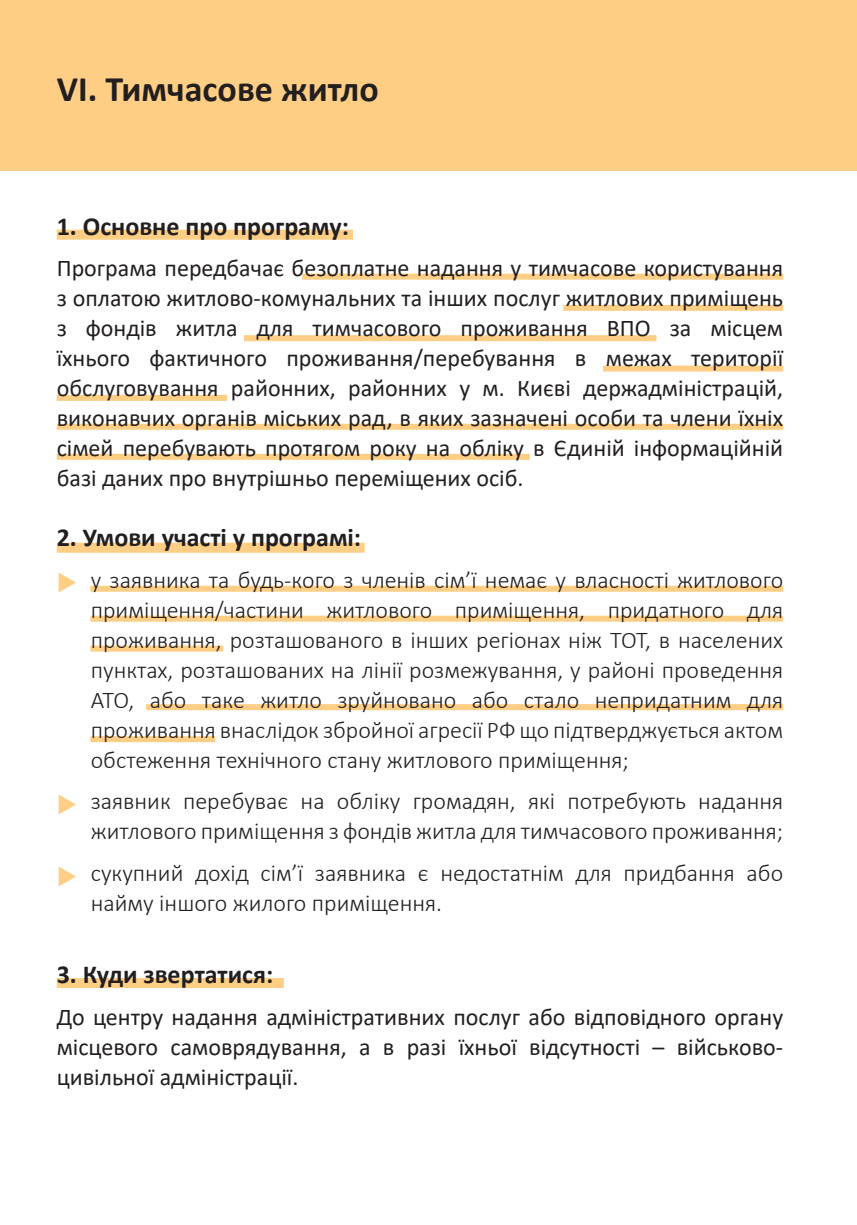
<style>
.page{position:relative;width:857px;height:1225px;background:#fff}
.page>*{position:absolute;margin:0;border:0;box-sizing:border-box;transform-origin:0 0}
.t1{font:700 36px "Calibri";color:#231f20}
.t2{font:700 26px "Calibri";color:#231f20}
.t3{font:24px/30px "Calibri";color:#231f20;text-align:justify}
.t4{font:300 24px/30px "Calibri";color:#231f20}
</style>
<div class="page">
<div style="left:0;top:0;width:856px;height:170px;background:#fece84"></div>
<div style="left:302px;top:274px;width:480px;height:6px;background:#fece84"></div>
<div style="left:563px;top:305px;width:219px;height:6px;background:#fece84"></div>
<div style="left:57px;top:424px;width:725px;height:6px;background:#fece84"></div>
<div style="left:57px;top:454px;width:472px;height:6px;background:#fece84"></div>
<div style="left:244px;top:335px;width:412px;height:6px;background:#fece84"></div>
<div style="left:602px;top:365px;width:180px;height:6px;background:#fece84"></div>
<div style="left:57px;top:395px;width:170px;height:6px;background:#fece84"></div>
<div style="left:90px;top:586px;width:692px;height:6px;background:#fece84"></div>
<div style="left:90px;top:615px;width:692px;height:6px;background:#fece84"></div>
<div style="left:90px;top:645px;width:133px;height:6px;background:#fece84"></div>
<div style="left:146px;top:704px;width:636px;height:6px;background:#fece84"></div>
<div style="left:90px;top:736px;width:125px;height:6px;background:#fece84"></div>
<div style="left:57px;top:230px;width:296px;height:10px;background:#fece84"></div>
<div style="left:57px;top:543px;width:307px;height:10px;background:#fece84"></div>
<div style="left:57px;top:978px;width:226px;height:10px;background:#fece84"></div>
<p class="t1" style="left:57px;top:63px;width:323px">VІ. Тимчасове житло</p>
<p class="t2" style="left:57px;top:208px;width:294px">1. Основне про програму:</p>
<p class="t3" style="left:57px;top:253px;width:727px">Програма передбачає безоплатне надання у тимчасове користування з оплатою житлово-комунальних та інших послуг житлових приміщень з фондів житла для тимчасового проживання ВПО за місцем їхнього фактичного проживання/перебування в межах території обслуговування районних, районних у м. Києві держадміністрацій, виконавчих органів міських рад, в яких зазначені особи та члени їхніх сімей перебувають протягом року на обліку в Єдиній інформаційній базі даних про внутрішньо переміщених осіб.</p>
<p class="t2" style="left:57px;top:519px;width:306px">2. Умови участі у програмі:</p>
<p class="t4" style="left:91px;top:564px;width:693px;text-align:justify">у заявника та будь-кого з членів сім’ї немає у власності житлового приміщення/частини житлового приміщення, придатного для проживання, розташованого в інших регіонах ніж ТОТ, в населених пунктах, розташованих на лінії розмежування, у районі проведення АТО, або таке житло зруйновано або стало непридатним для проживання внаслідок збройної агресії РФ що підтверджується актом обстеження технічного стану житлового приміщення;</p>
<p class="t4" style="left:91px;top:786px;width:693px">заявник перебуває на обліку громадян, які потребують надання житлового приміщення з фондів житла для тимчасового проживання;</p>
<p class="t4" style="left:91px;top:857px;width:693px">сукупний дохід сім’ї заявника є недостатнім для придбання або найму іншого жилого приміщення.</p>
<p class="t2" style="left:57px;top:956px;width:218px">3. Куди звертатися:</p>
<p class="t3" style="left:57px;top:1001px;width:727px">До центру надання адміністративних послуг або відповідного органу місцевого самоврядування, а в разі їхньої відсутності – військово&shy;цивільної адміністрації.</p>
</div>
